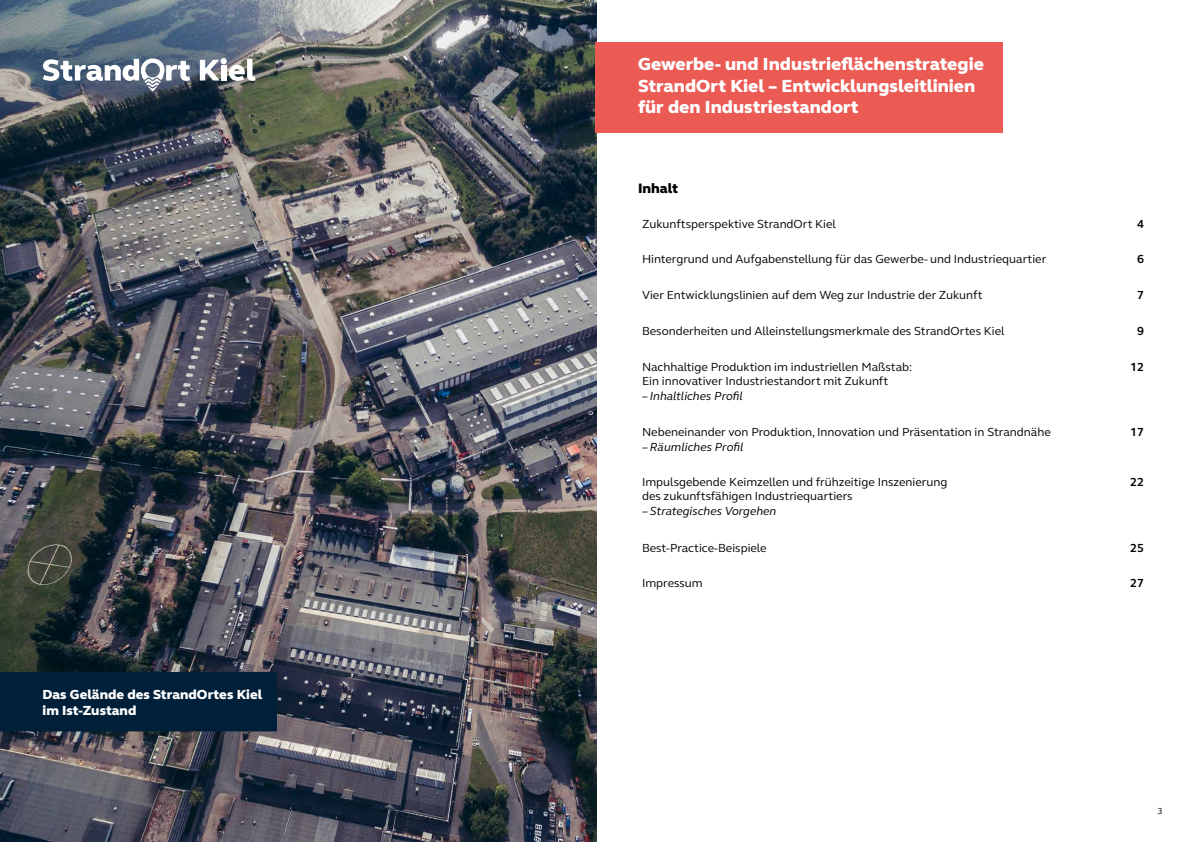
<style>
.page{position:relative;width:1191px;height:842px;background:#fff}
.page>*{position:absolute;margin:0;border:0;box-sizing:border-box;transform-origin:0 0}
.t1{font:800 18px/21.6px "FS Elliot Pro";color:#fff}
.t2{font:800 16.5px "FS Elliot Pro";color:#fff}
.t3{font:800 14px "FS Elliot Pro";color:#000}
.t4{font:800 13.5px/16.2px "FS Elliot Pro";letter-spacing:.005em;color:#fff}
.t5{font:12px/14.4px "FS Elliot Pro";color:#000}
.t6{font:italic 12px "FS Elliot Pro";color:#000}
.t7{font:700 12px "FS Elliot Pro";color:#000}
.t8{font:9px "FS Elliot Pro";color:#000}
</style>
<div class="page">
<img style="left:0;top:0;width:596px;height:842px">
<div style="left:0;top:672px;width:277px;height:59px;background:#00203a"></div>
<svg style="left:200px;top:58px;width:55px;height:23px"></svg>
<svg style="left:43px;top:58px;width:147px;height:33px"></svg>
<div style="left:595px;top:42px;width:408px;height:91px;background:#eb5a53"></div>
<p class="t4" style="left:43px;top:686px;width:221px">Das Gelände des StrandOrtes Kiel im Ist-Zustand</p>
<h1 class="t1" style="left:638px;top:53px;width:347px">Gewerbe- und Industrieflächenstrategie<br>StrandOrt Kiel – Entwicklungsleitlinien für den Industriestandort</h1>
<h2 class="t2" style="left:638px;top:52px;width:49px">Inhalt</h2>
<p class="t3" style="left:638px;top:178px;width:42px">Inhalt</p>
<p class="t5" style="left:642px;top:216px;width:195px">Zukunftsperspektive StrandOrt Kiel</p>
<p class="t7" style="left:1137px;top:215px;width:8px">4</p>
<p class="t5" style="left:642px;top:252px;width:406px">Hintergrund und Aufgabenstellung für das Gewerbe- und Industriequartier</p>
<p class="t7" style="left:1137px;top:251px;width:8px">6</p>
<p class="t5" style="left:642px;top:288px;width:342px">Vier Entwicklungslinien auf dem Weg zur Industrie der Zukunft</p>
<p class="t7" style="left:1137px;top:287px;width:8px">7</p>
<p class="t5" style="left:642px;top:323px;width:364px">Besonderheiten und Alleinstellungsmerkmale des StrandOrtes Kiel</p>
<p class="t7" style="left:1137px;top:323px;width:8px">9</p>
<p class="t5" style="left:642px;top:359px;width:272px">Nachhaltige Produktion im industriellen Maßstab:<br>Ein innovativer Industriestandort mit Zukunft</p>
<p class="t6" style="left:642px;top:388px;width:102px">– Inhaltliches Profil</p>
<p class="t7" style="left:1130px;top:359px;width:15px">12</p>
<p class="t5" style="left:642px;top:425px;width:410px">Nebeneinander von Produktion, Innovation und Präsentation in Strandnähe</p>
<p class="t6" style="left:642px;top:438px;width:103px">– Räumliches Profil</p>
<p class="t5" style="left:642px;top:474px;width:307px">Impulsgebende Keimzellen und frühzeitige Inszenierung des zukunftsfähigen Industriequartiers</p>
<p class="t6" style="left:642px;top:503px;width:136px">– Strategisches Vorgehen</p>
<p class="t7" style="left:1130px;top:424px;width:15px">17</p>
<p class="t7" style="left:1130px;top:474px;width:15px">22</p>
<p class="t5" style="left:642px;top:540px;width:126px">Best-Practice-Beispiele</p>
<p class="t7" style="left:1130px;top:539px;width:15px">25</p>
<p class="t5" style="left:642px;top:576px;width:62px">Impressum</p>
<p class="t7" style="left:1130px;top:575px;width:15px">27</p>
<p class="t8" style="left:1157px;top:804px;width:7px">3</p>
</div>
